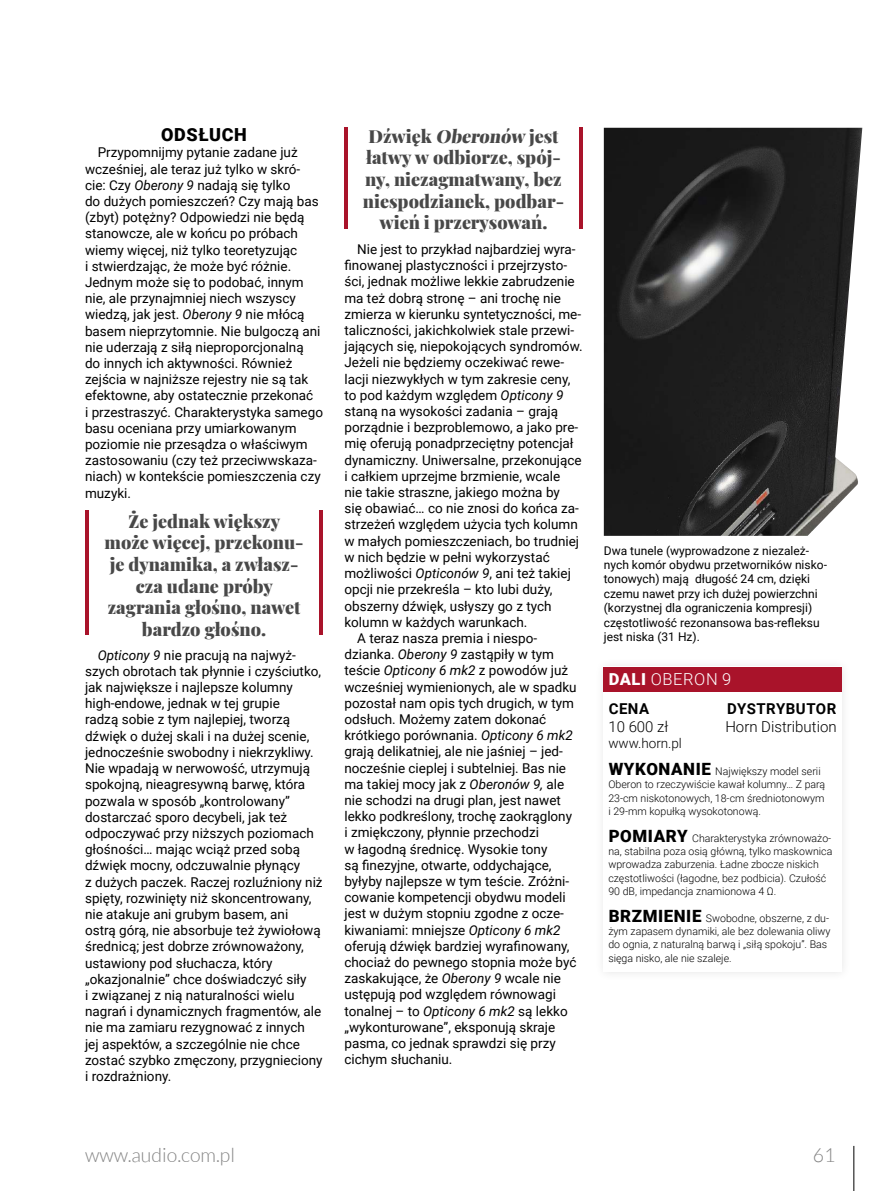
<style>
.page{position:relative;width:893px;height:1191px;background:#fff}
.page>*{position:absolute;margin:0;border:0;box-sizing:border-box;transform-origin:0 0}
.t1{font:300 19.5px "Lato";color:#858585}
.t2{font:900 18px/21.6px "Playfair Display";color:#484848;text-align:center}
.t3{font:900 18px "Roboto";letter-spacing:.035em;color:#000}
.t4{font:300 16.5px "Roboto";letter-spacing:.035em;color:#fff}
.t5{font:300 15px "Roboto";color:#000}
.t6{font:700 15px "Roboto";letter-spacing:.035em;color:#000}
.t7{font:13.5px/16.2px "Roboto";color:#000}
.t8{font:300 13.5px "Roboto";color:#000}
.t9{font:12px/14.4px "Roboto";color:#000}
.t10{font:300 10.65px/13.2px "Roboto";color:#000}
.s1{font-style:italic}
.s2{font-weight:900}
.s3{font-weight:900;font-size:16.95px}
</style>
<div class="page">
<hr style="left:854px;top:1145px;width:1px;height:46px;background:#000">
<hr style="left:344px;top:128px;width:4px;height:101px;background:#a9132a">
<hr style="left:579px;top:128px;width:4px;height:101px;background:#a9132a">
<hr style="left:85px;top:510px;width:4px;height:125px;background:#a9132a">
<hr style="left:319px;top:510px;width:4px;height:125px;background:#a9132a">
<div style="left:604px;top:666px;width:238px;height:25px;background:#a9132a"></div>
<img style="left:604px;top:128px;width:258px;height:408px">
<h2 class="t3" style="left:161px;top:122px;width:87px">ODSŁUCH</h2>
<p class="t7" style="left:85px;top:144px;width:239px;text-indent:13px">Przypomnijmy pytanie zadane już wcześniej, ale teraz już tylko w skró&shy;cie: Czy <span class="s1">Oberony 9</span> nadają się tylko<br>do dużych pomieszczeń? Czy mają bas (zbyt) potężny? Odpowiedzi nie będą stanowcze, ale w końcu po próbach wiemy więcej, niż tylko teoretyzując<br>i stwierdzając, że może być różnie.<br>Jednym może się to podobać, innym nie, ale przynajmniej niech wszyscy wiedzą, jak jest. <span class="s1">Oberony 9</span> nie młócą basem nieprzytomnie. Nie bulgoczą ani nie uderzają z siłą nieproporcjonalną<br>do innych ich aktywności. Również zejścia w najniższe rejestry nie są tak efektowne, aby ostatecznie przekonać<br>i przestraszyć. Charakterystyka samego basu oceniana przy umiarkowanym poziomie nie przesądza o właściwym zastosowaniu (czy też przeciwwskaza&shy;niach) w kontekście pomieszczenia czy muzyki.</p>
<h2 class="t2" style="left:105px;top:508px;width:201px">Że jednak większy może więcej, przekonu&shy;je dynamika, a zwłasz&shy;cza udane próby zagrania głośno, nawet bardzo głośno.</h2>
<p class="t7" style="left:85px;top:646px;width:239px;text-indent:13px"><span class="s1">Opticony 9</span> nie pracują na najwyż&shy;szych obrotach tak płynnie i czyściutko, jak największe i najlepsze kolumny high-endowe, jednak w tej grupie<br>radzą sobie z tym najlepiej, tworzą dźwięk o dużej skali i na dużej scenie, jednocześnie swobodny i niekrzykliwy.<br>Nie wpadają w nerwowość, utrzymują spokojną, nieagresywną barwę, która pozwala w sposób „kontrolowany” dostarczać sporo decybeli, jak też odpoczywać przy niższych poziomach głośności… mając wciąż przed sobą dźwięk mocny, odczuwalnie płynący<br>z dużych paczek. Raczej rozluźniony niż spięty, rozwinięty niż skoncentrowany, nie atakuje ani grubym basem, ani<br>ostrą górą, nie absorbuje też żywiołową średnicą; jest dobrze zrównoważony, ustawiony pod słuchacza, który „okazjonalnie” chce doświadczyć siły<br>i związanej z nią naturalności wielu nagrań i dynamicznych fragmentów, ale nie ma zamiaru rezygnować z innych<br>jej aspektów, a szczególnie nie chce zostać szybko zmęczony, przygnieciony i rozdrażniony.</p>
<h2 class="t2" style="left:363px;top:124px;width:203px">Dźwięk Oberonów jest łatwy w odbiorze, spój&shy;ny, niezagmatwany, bez niespodzianek, podbar&shy;wień i przerysowań.</h2>
<p class="t7" style="left:357px;top:240px;width:220px">Nie jest to przykład najbardziej wyra-</p>
<p class="t7" style="left:344px;top:257px;width:224px">finowanej plastyczności i przejrzysto-</p>
<p class="t7" style="left:344px;top:273px;width:232px">ści, jednak możliwe lekkie zabrudzenie</p>
<p class="t7" style="left:344px;top:289px;width:218px">ma też dobrą stronę – ani trochę nie</p>
<p class="t7" style="left:344px;top:305px;width:238px">zmierza w kierunku syntetyczności, me-</p>
<p class="t7" style="left:344px;top:321px;width:231px">taliczności, jakichkolwiek stale przewi-</p>
<p class="t7" style="left:344px;top:338px;width:240px">jających się, niepokojących syndromów.</p>
<p class="t7" style="left:344px;top:354px;width:221px">Jeżeli nie będziemy oczekiwać rewe-</p>
<p class="t7" style="left:344px;top:370px;width:227px">lacji niezwykłych w tym zakresie ceny,</p>
<p class="t7" style="left:344px;top:386px;width:220px">to pod każdym względem <span class="s1">Opticony 9</span></p>
<p class="t7" style="left:344px;top:402px;width:215px">staną na wysokości zadania – grają</p>
<p class="t7" style="left:344px;top:419px;width:235px">porządnie i bezproblemowo, a jako pre-</p>
<p class="t7" style="left:344px;top:435px;width:231px">mię oferują ponadprzeciętny potencjał</p>
<p class="t7" style="left:344px;top:451px;width:239px">dynamiczny. Uniwersalne, przekonujące</p>
<p class="t7" style="left:344px;top:467px;width:217px">i całkiem uprzejme brzmienie, wcale</p>
<p class="t7" style="left:344px;top:483px;width:217px">nie takie straszne, jakiego można by</p>
<p class="t7" style="left:344px;top:500px;width:236px">się obawiać… co nie znosi do końca za-</p>
<p class="t7" style="left:344px;top:516px;width:235px">strzeżeń względem użycia tych kolumn</p>
<p class="t7" style="left:344px;top:532px;width:236px">w małych pomieszczeniach, bo trudniej</p>
<p class="t7" style="left:344px;top:548px;width:207px">w nich będzie w pełni wykorzystać</p>
<p class="t7" style="left:344px;top:564px;width:228px">możliwości <span class="s1">Opticonów 9</span>, ani też takiej</p>
<p class="t7" style="left:344px;top:581px;width:209px">opcji nie przekreśla – kto lubi duży,</p>
<p class="t7" style="left:344px;top:597px;width:209px">obszerny dźwięk, usłyszy go z tych</p>
<p class="t7" style="left:344px;top:613px;width:185px">kolumn w każdych warunkach.</p>
<p class="t7" style="left:357px;top:629px;width:181px">A teraz nasza premia i niespo-</p>
<p class="t7" style="left:344px;top:645px;width:211px">dzianka. <span class="s1">Oberony 9</span> zastąpiły w tym</p>
<p class="t7" style="left:344px;top:662px;width:225px">teście <span class="s1">Opticony 6 mk2</span> z powodów już</p>
<p class="t7" style="left:344px;top:678px;width:234px">wcześniej wymienionych, ale w spadku</p>
<p class="t7" style="left:344px;top:694px;width:231px">pozostał nam opis tych drugich, w tym</p>
<p class="t7" style="left:344px;top:710px;width:203px">odsłuch. Możemy zatem dokonać</p>
<p class="t7" style="left:344px;top:726px;width:230px">krótkiego porównania. <span class="s1">Opticony 6 mk2</span></p>
<p class="t7" style="left:344px;top:743px;width:220px">grają delikatniej, ale nie jaśniej – jed-</p>
<p class="t7" style="left:344px;top:759px;width:223px">nocześnie cieplej i subtelniej. Bas nie</p>
<p class="t7" style="left:344px;top:775px;width:221px">ma takiej mocy jak z <span class="s1">Oberonów 9,</span> ale</p>
<p class="t7" style="left:344px;top:791px;width:218px">nie schodzi na drugi plan, jest nawet</p>
<p class="t7" style="left:344px;top:807px;width:229px">lekko podkreślony, trochę zaokrąglony</p>
<p class="t7" style="left:344px;top:824px;width:196px">i zmiękczony, płynnie przechodzi</p>
<p class="t7" style="left:344px;top:840px;width:204px">w łagodną średnicę. Wysokie tony</p>
<p class="t7" style="left:344px;top:856px;width:209px">są finezyjne, otwarte, oddychające,</p>
<p class="t7" style="left:344px;top:872px;width:226px">byłyby najlepsze w tym teście. Zróżni-</p>
<p class="t7" style="left:344px;top:888px;width:223px">cowanie kompetencji obydwu modeli</p>
<p class="t7" style="left:344px;top:905px;width:221px">jest w dużym stopniu zgodne z ocze-</p>
<p class="t7" style="left:344px;top:921px;width:218px">kiwaniami: mniejsze <span class="s1">Opticony 6 mk2</span></p>
<p class="t7" style="left:344px;top:937px;width:227px">oferują dźwięk bardziej wyrafinowany,</p>
<p class="t7" style="left:344px;top:953px;width:233px">chociaż do pewnego stopnia może być</p>
<p class="t7" style="left:344px;top:969px;width:218px">zaskakujące, że <span class="s1">Oberony 9</span> wcale nie</p>
<p class="t7" style="left:344px;top:986px;width:213px">ustępują pod względem równowagi</p>
<p class="t7" style="left:344px;top:1002px;width:225px">tonalnej – to <span class="s1">Opticony 6 mk2</span> są lekko</p>
<p class="t7" style="left:344px;top:1018px;width:212px">„wykonturowane”, eksponują skraje</p>
<p class="t7" style="left:344px;top:1034px;width:213px">pasma, co jednak sprawdzi się przy</p>
<p class="t7" style="left:344px;top:1050px;width:110px">cichym słuchaniu.</p>
<p class="t9" style="left:604px;top:542px;width:225px">Dwa tunele (wyprowadzone z niezależ&shy;nych komór obydwu przetworników nisko&shy;tonowych) mają długość 24 cm, dzięki czemu nawet przy ich dużej powierzchni (korzystnej dla ograniczenia kompresji) częstotliwość rezonansowa bas-refleksu jest niska (31 Hz).</p>
<p class="t4" style="left:609px;top:667px;width:124px"><span class="s2">DALI</span> OBERON 9</p>
<p class="t6" style="left:609px;top:698px;width:42px">CENA</p>
<p class="t6" style="left:727px;top:698px;width:111px">DYSTRYBUTOR</p>
<p class="t5" style="left:608px;top:716px;width:61px">10 600 zł</p>
<p class="t5" style="left:725px;top:716px;width:113px">Horn Distribution</p>
<p class="t8" style="left:608px;top:733px;width:75px">www.horn.pl</p>
<p class="t10" style="left:608px;top:764px;width:218px"><span class="s3">WYKONANIE</span> Największy model serii Oberon to rzeczywiście kawał kolumny… Z parą 23-cm niskotonowych, 18-cm średniotonowym i 29-mm kopułką wysokotonową.</p>
<p class="t10" style="left:608px;top:831px;width:225px"><span class="s3">POMIARY</span> Charakterystyka zrównoważo&shy;na, stabilna poza osią główną, tylko maskownica wprowadza zaburzenia. Ładne zbocze niskich częstotliwości (łagodne, bez podbicia). Czułość 90 dB, impedancja znamionowa 4 Ω.</p>
<p class="t10" style="left:608px;top:911px;width:223px"><span class="s3">BRZMIENIE</span> Swobodne, obszerne, z du&shy;żym zapasem dynamiki, ale bez dolewania oliwy do ognia, z naturalną barwą i „siłą spokoju”. Bas sięga nisko, ale nie szaleje.</p>
<h1 class="t1" style="left:85px;top:1144px;width:151px">www.audio.com.pl</h1>
<h1 class="t1" style="left:813px;top:1144px;width:24px">61</h1>
</div>
